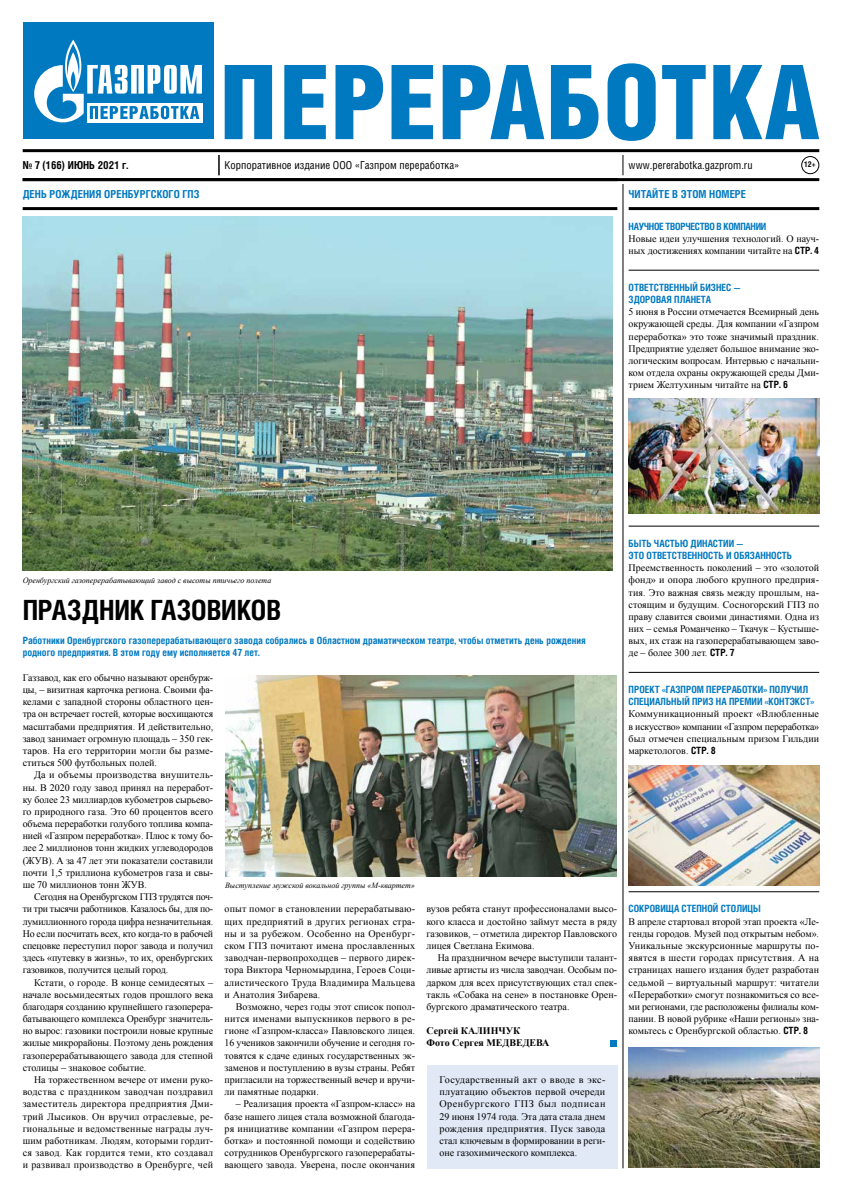
<style>
.page{position:relative;width:842px;height:1191px;background:#fff}
.page>*{position:absolute;margin:0;border:0;box-sizing:border-box;transform-origin:0 0}
.t1{font:700 condensed 27.9px "Helios";letter-spacing:-.005em;color:#000}
.t2{font:condensed 11px "Helios";color:#000}
.t3{font:700 condensed 11px "Helios";letter-spacing:.005em;color:#0079c1}
.t4{font:700 condensed 11px "Helios";color:#000}
.t5{font:10px/12.2px "Times New Roman";color:#000;text-align:justify}
.t6{font:700 condensed 10px/12.2px "Helios";color:#0079c1}
.t7{font:700 10px/12.2px "Times New Roman";color:#000}
.t8{font:700 condensed 10px "Helios";letter-spacing:-.03em;color:#0079c1}
.t9{font:italic 8px "Times New Roman";color:#000}
.t10{font:700 condensed 7.9px "Helios";color:#000}
.s1{font-family:"Helios";font-weight:700;font-stretch:condensed}
</style>
<div class="page">
<hr style="left:629px;top:270px;width:190px;height:1px;background:#000">
<hr style="left:629px;top:526px;width:190px;height:1px;background:#000">
<hr style="left:629px;top:672px;width:190px;height:1px;background:#000">
<hr style="left:629px;top:891px;width:190px;height:1px;background:#000">
<img style="left:629px;top:399px;width:190px;height:114px">
<img style="left:629px;top:1047px;width:190px;height:120px">
<img style="left:629px;top:765px;width:190px;height:120px">
<hr style="left:23px;top:149px;width:796px;height:3px;background:#000">
<hr style="left:23px;top:178px;width:796px;height:3px;background:#000">
<hr style="left:23px;top:207px;width:594px;height:3px;background:#000">
<hr style="left:629px;top:207px;width:190px;height:3px;background:#000">
<hr style="left:623px;top:184px;width:1px;height:984px;background:#000">
<svg style="left:225px;top:65px;width:47px;height:74px"></svg>
<svg style="left:284px;top:65px;width:42px;height:74px"></svg>
<svg style="left:335px;top:65px;width:48px;height:74px"></svg>
<svg style="left:391px;top:65px;width:42px;height:74px"></svg>
<svg style="left:443px;top:65px;width:101px;height:74px"></svg>
<svg style="left:551px;top:65px;width:47px;height:74px"></svg>
<svg style="left:607px;top:63px;width:49px;height:78px"></svg>
<svg style="left:662px;top:65px;width:44px;height:74px"></svg>
<svg style="left:713px;top:65px;width:106px;height:74px"></svg>
<div style="left:23px;top:23px;width:190px;height:116px;background:#0079c1"></div>
<svg style="left:34px;top:40px;width:168px;height:82px"></svg>
<div style="left:610px;top:1039px;width:7px;height:7px;background:#0079c1"></div>
<svg style="left:219px;top:155px;width:1px;height:20px"></svg>
<svg style="left:623px;top:155px;width:1px;height:20px"></svg>
<div style="left:801px;top:156px;width:18px;height:18px;border:1px solid #000;border-radius:50%"></div>
<div style="left:427px;top:1065px;width:190px;height:103px;background:#e1e9f6"></div>
<img style="left:225px;top:675px;width:391px;height:201px">
<img style="left:23px;top:216px;width:589px;height:355px">
<p class="t4" style="left:23px;top:158px;width:107px">№ 7 (166) ИЮНЬ 2021 г.</p>
<p class="t2" style="left:629px;top:158px;width:125px">www.pererabotka.gazprom.ru</p>
<p class="t10" style="left:804px;top:159px;width:13px">12+</p>
<p class="t3" style="left:628px;top:187px;width:119px">ЧИТАЙТЕ В ЭТОМ НОМЕРЕ</p>
<p class="t2" style="left:225px;top:158px;width:236px">Корпоративное издание ООО «Газпром переработка»</p>
<p class="t3" style="left:23px;top:187px;width:178px">ДЕНЬ РОЖДЕНИЯ ОРЕНБУРГСКОГО ГПЗ</p>
<p class="t8" style="left:629px;top:220px;width:139px">НАУЧНОЕ ТВОРЧЕСТВО В КОМПАНИИ</p>
<p class="t5" style="left:629px;top:232px;width:192px">Новые идеи улучшения технологий. О науч&shy;ных достижениях компании читайте на <span class="s1">СТР. 4</span></p>
<p class="t6" style="left:629px;top:281px;width:113px">ОТВЕТСТВЕННЫЙ БИЗНЕС —<br>ЗДОРОВАЯ ПЛАНЕТА</p>
<p class="t5" style="left:629px;top:305px;width:192px">5 июня в России отмечается Всемирный день окружающей среды. Для компании «Газпром переработка» это тоже значимый праздник.<br>Предприятие уделяет большое внимание эко&shy;логическим вопросам. Интервью с начальни&shy;ком отдела охраны окружающей среды Дми&shy;трием Желтухиным читайте на <span class="s1">СТР. 6</span></p>
<p class="t9" style="left:23px;top:575px;width:250px">Оренбургский газоперерабатывающий завод с высоты птичьего полета</p>
<h1 class="t1" style="left:23px;top:593px;width:260px">ПРАЗДНИК ГАЗОВИКОВ</h1>
<p class="t6" style="left:23px;top:634px;width:564px">Работники Оренбургского газоперерабатывающего завода собрались в Областном драматическом театре, чтобы отметить день рождения родного предприятия. В этом году ему исполняется 47 лет.</p>
<p class="t5" style="left:23px;top:671px;width:192px">Газзавод, как его обычно называют оренбурж&shy;цы, – визитная карточка региона. Своими фа&shy;келами с западной стороны областного цен&shy;тра он встречает гостей, которые восхищаются масштабами предприятия. И действительно, завод занимает огромную площадь – 350 гек&shy;таров. На его территории могли бы разме&shy;ститься 500 футбольных полей.</p>
<p class="t5" style="left:23px;top:768px;width:192px;text-indent:11px">Да и объемы производства внушитель&shy;ны. В 2020 году завод принял на переработ&shy;ку более 23 миллиардов кубометров сырьево&shy;го природного газа. Это 60 процентов всего объема переработки голубого топлива компа&shy;нией «Газпром переработка». Плюс к тому бо&shy;лее 2 миллионов тонн жидких углеводородов (ЖУВ). А за 47 лет эти показатели составили почти 1,5 триллиона кубометров газа и свы&shy;ше 70 миллионов тонн ЖУВ.</p>
<p class="t5" style="left:23px;top:890px;width:192px;text-indent:11px">Сегодня на Оренбургском ГПЗ трудятся поч&shy;ти три тысячи работников. Казалось бы, для по&shy;лумиллионного города цифра незначительная.<br>Но если посчитать всех, кто когда-то в рабочей спецовке переступил порог завода и получил здесь «путевку в жизнь», то их, оренбургских газовиков, получится целый город.</p>
<p class="t5" style="left:23px;top:976px;width:192px;text-indent:11px">Кстати, о городе. В конце семидесятых – начале восьмидесятых годов прошлого века благодаря созданию крупнейшего газоперера&shy;батывающего комплекса Оренбург значитель&shy;но вырос: газовики построили новые крупные жилые микрорайоны. Поэтому день рождения газоперерабатывающего завода для степной столицы – знаковое событие.</p>
<p class="t5" style="left:23px;top:1073px;width:192px;text-indent:11px">На торжественном вечере от имени руко&shy;водства с праздником заводчан поздравил заместитель директора предприятия Дми&shy;трий Лысиков. Он вручил отраслевые, ре&shy;гиональные и ведомственные награды луч&shy;шим работникам. Людям, которыми гордит&shy;ся завод. Как гордится теми, кто создавал и развивал производство в Оренбурге, чей</p>
<p class="t9" style="left:225px;top:879px;width:191px">Выступление мужской вокальной группы «М-квартет»</p>
<p class="t5" style="left:225px;top:902px;width:192px">опыт помог в становлении перерабатываю&shy;щих предприятий в других регионах стра&shy;ны и за рубежом. Особенно на Оренбург&shy;ском ГПЗ почитают имена прославленных заводчан-первопроходцев – первого дирек&shy;тора Виктора Черномырдина, Героев Соци&shy;алистического Труда Владимира Мальцева и Анатолия Зибарева.</p>
<p class="t5" style="left:225px;top:1000px;width:192px;text-indent:11px">Возможно, через годы этот список попол&shy;нится именами выпускников первого в ре&shy;гионе «Газпром-класса» Павловского лицея.<br>16 учеников закончили обучение и сегодня го&shy;товятся к сдаче единых государственных эк&shy;заменов и поступлению в вузы страны. Ребят пригласили на торжественный вечер и вручи&shy;ли памятные подарки.</p>
<p class="t5" style="left:225px;top:1097px;width:192px;text-indent:11px">– Реализация проекта «Газпром-класс» на базе нашего лицея стала возможной благода&shy;ря инициативе компании «Газпром перера&shy;ботка» и постоянной помощи и содействию сотрудников Оренбургского газоперерабаты&shy;вающего завода. Уверена, после окончания</p>
<p class="t5" style="left:426px;top:902px;width:192px">вузов ребята станут профессионалами высо&shy;кого класса и достойно займут места в ряду газовиков, – отметила директор Павловского лицея Светлана Екимова.</p>
<p class="t5" style="left:426px;top:951px;width:192px;text-indent:11px">На праздничном вечере выступили талант&shy;ливые артисты из числа заводчан. Особым по&shy;дарком для всех присутствующих стал спек&shy;такль «Собака на сене» в постановке Орен&shy;бургского драматического театра.</p>
<p class="t7" style="left:426px;top:1024px;width:124px">Сергей КАЛИНЧУК<br>Фото Сергея МЕДВЕДЕВА</p>
<p class="t5" style="left:439px;top:1073px;width:167px">Государственный акт о вводе в экс&shy;плуатацию объектов первой очереди Оренбургского ГПЗ был подписан 29 июня 1974 года. Эта дата стала днем рождения предприятия. Пуск завода стал ключевым в формировании в реги&shy;оне газохимического комплекса.</p>
<p class="t6" style="left:629px;top:537px;width:165px">БЫТЬ ЧАСТЬЮ ДИНАСТИИ —<br>ЭТО ОТВЕТСТВЕННОСТЬ И ОБЯЗАННОСТЬ</p>
<p class="t5" style="left:629px;top:561px;width:192px">Преемственность поколений – это «золотой фонд» и опора любого крупного предприя&shy;тия. Это важная связь между прошлым, на&shy;стоящим и будущим. Сосногорский ГПЗ по праву славится своими династиями. Одна из них – семья Романченко – Ткачук – Кустыше&shy;вых, их стаж на газоперерабатывающем заво&shy;де – более 300 лет. <span class="s1">СТР. 7</span></p>
<p class="t6" style="left:629px;top:683px;width:187px">ПРОЕКТ «ГАЗПРОМ ПЕРЕРАБОТКИ» ПОЛУЧИЛ<br>СПЕЦИАЛЬНЫЙ ПРИЗ НА ПРЕМИИ «КОНТЭКСТ»</p>
<p class="t5" style="left:629px;top:708px;width:192px">Коммуникационный проект «Влюбленные в искусство» компании «Газпром переработка» был отмечен специальным призом Гильдии маркетологов. <span class="s1">СТР. 8</span></p>
<p class="t6" style="left:629px;top:902px;width:134px">СОКРОВИЩА СТЕПНОЙ СТОЛИЦЫ</p>
<p class="t5" style="left:629px;top:915px;width:192px">В апреле стартовал второй этап проекта «Ле&shy;генды городов. Музей под открытым небом».<br>Уникальные экскурсионные маршруты по&shy;явятся в шести городах присутствия. А на страницах нашего издания будет разработан седьмой – виртуальный маршрут: читатели «Переработки» смогут познакомиться со все&shy;ми регионами, где расположены филиалы ком&shy;пании. В новой рубрике «Наши регионы» зна&shy;комьтесь с Оренбургской областью. <span class="s1">СТР. 8</span></p>
</div>
